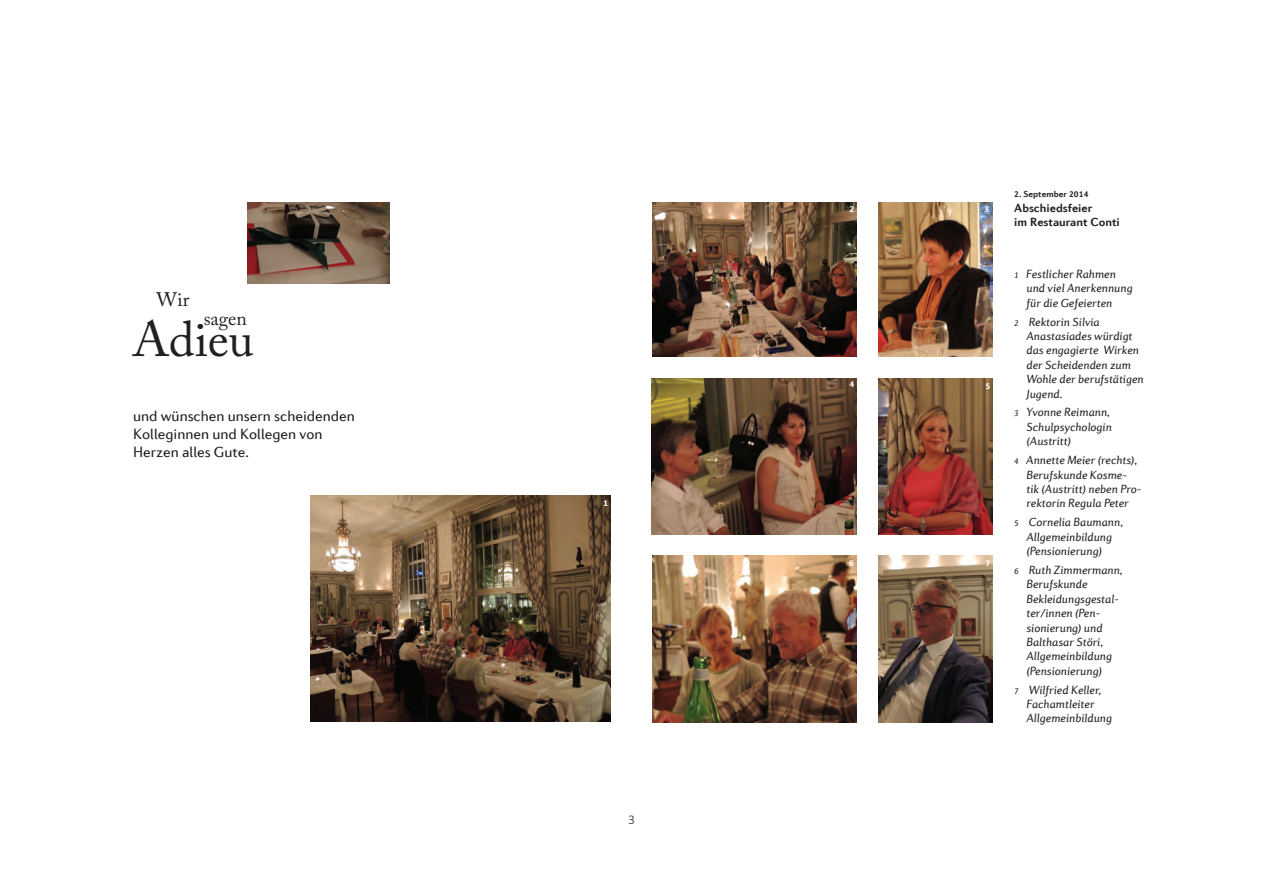
<style>
.page{position:relative;width:1263px;height:893px;background:#fff}
.page>*{position:absolute;margin:0;border:0;box-sizing:border-box;transform-origin:0 0}
.t1{font:49.5px "Adobe Caslon Pro";color:#231f20}
.t2{font:19.5px "Adobe Caslon Pro";color:#231f20}
.t3{font:15px/18px "Diverda Sans Com";color:#231f20}
.t4{font:300 13.5px "Calibri";color:#231f20}
.t5{font:italic 12px/14.4px "Diverda Sans Com";color:#231f20}
.t6{font:700 12px/14.4px "Diverda Sans Com";color:#231f20}
.t7{font:700 9px "Diverda Sans Com";color:#231f20}
.t8{font:900 9px "Diverda Sans Com";color:#fff}
.s1{font-size:9px}
</style>
<div class="page">
<img style="left:652px;top:378px;width:204px;height:156px">
<img style="left:311px;top:495px;width:299px;height:227px">
<img style="left:878px;top:556px;width:115px;height:167px">
<img style="left:248px;top:202px;width:141px;height:82px">
<img style="left:653px;top:202px;width:204px;height:155px">
<img style="left:652px;top:556px;width:204px;height:166px">
<img style="left:878px;top:378px;width:114px;height:156px">
<img style="left:878px;top:202px;width:114px;height:155px">
<h2 class="t2" style="left:157px;top:288px;width:34px">Wir</h2>
<h2 class="t2" style="left:204px;top:307px;width:45px">sagen</h2>
<h1 class="t1" style="left:133px;top:310px;width:123px">Adieu</h1>
<p class="t3" style="left:133px;top:406px;width:223px">und wünschen unsern scheidenden<br>Kolleginnen und Kollegen von<br>Herzen alles Gute.</p>
<p class="t8" style="left:603px;top:498px;width:6px">1</p>
<p class="t4" style="left:628px;top:811px;width:8px">3</p>
<p class="t8" style="left:850px;top:204px;width:6px">2</p>
<p class="t8" style="left:984px;top:204px;width:6px">3</p>
<p class="t8" style="left:850px;top:378px;width:6px">4</p>
<p class="t8" style="left:985px;top:380px;width:6px">5</p>
<p class="t8" style="left:849px;top:557px;width:6px">6</p>
<p class="t8" style="left:985px;top:557px;width:6px">7</p>
<p class="t7" style="left:1014px;top:189px;width:76px">2. September 2014</p>
<p class="t6" style="left:1014px;top:200px;width:107px">Abschiedsfeier<br>im Restaurant Conti</p>
<p class="t5" style="left:1026px;top:266px;width:108px;text-indent:-12px"><span class="s1">1</span> Festlicher Rahmen und viel Anerkennung für die Gefeierten</p>
<p class="t5" style="left:1026px;top:314px;width:119px;text-indent:-12px"><span class="s1">2</span> Rektorin Silvia<br>Anastasiades würdigt das engagierte Wirken der Scheidenden zum<br>Wohle der berufstätigen<br>Jugend.</p>
<p class="t5" style="left:1026px;top:405px;width:87px;text-indent:-12px"><span class="s1">3</span> Yvonne Reimann,<br>Schulpsychologin (Austritt)</p>
<p class="t5" style="left:1026px;top:453px;width:116px;text-indent:-12px"><span class="s1">4</span> Annette Meier (rechts),<br>Berufskunde Kosme&shy;tik (Austritt) neben Pro&shy;rektorin Regula Peter</p>
<p class="t5" style="left:1026px;top:515px;width:98px;text-indent:-12px"><span class="s1">5</span> Cornelia Baumann,<br>Allgemeinbildung (Pensionierung)</p>
<p class="t5" style="left:1026px;top:563px;width:98px;text-indent:-12px"><span class="s1">6</span> Ruth Zimmermann,<br>Berufskunde<br>Bekleidungsgestal&shy;ter/innen (Pen&shy;sionierung) und<br>Balthasar Störi,<br>Allgemeinbildung (Pensionierung)</p>
<p class="t5" style="left:1026px;top:682px;width:87px;text-indent:-12px"><span class="s1">7</span> Wilfried Keller,<br>Fachamtleiter<br>Allgemeinbildung</p>
</div>
